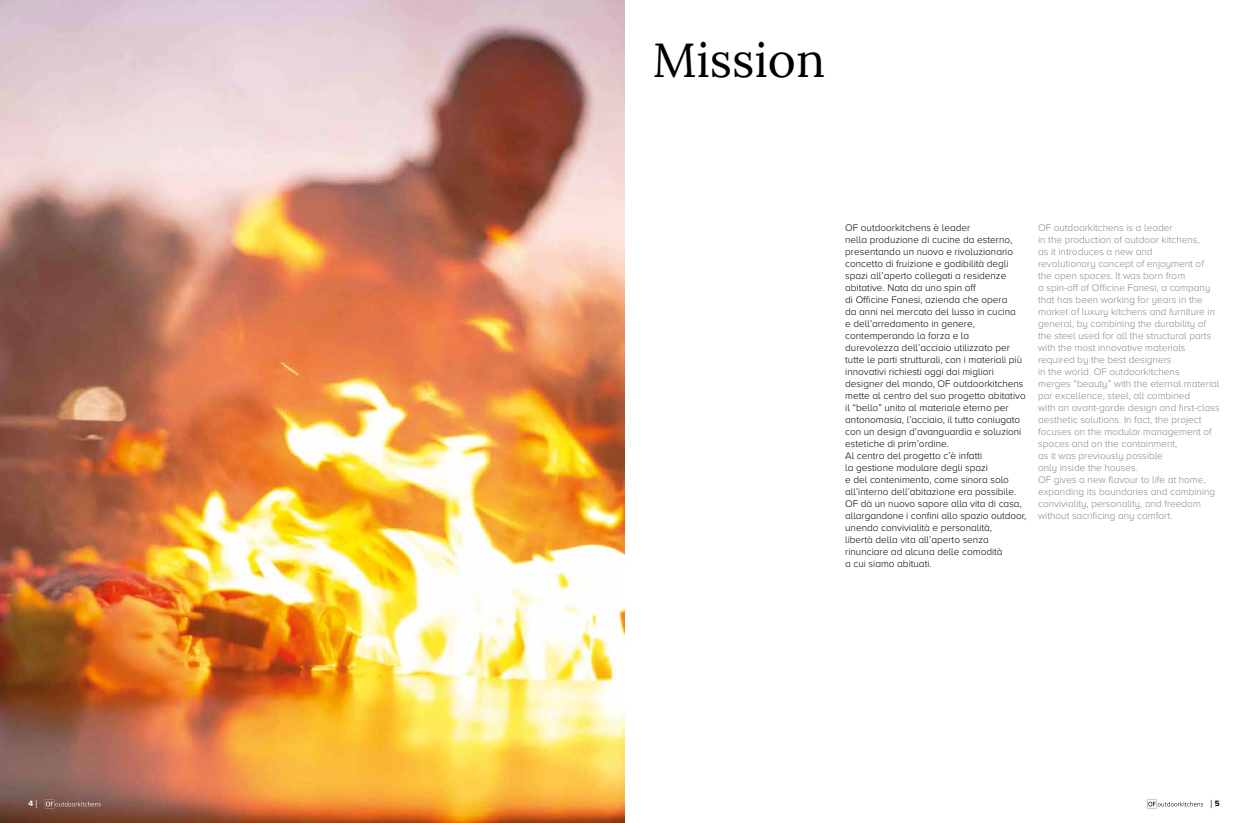
<style>
.page{position:relative;width:1248px;height:823px;background:#fff}
.page>*{position:absolute;margin:0;border:0;box-sizing:border-box;transform-origin:0 0}
.t1{font:48px "Lora";color:#000}
.t2{font:300 12px "Proxima Nova A";color:#000}
.t3{font:300 10px/12px "Proxima Nova A";color:#000}
.t4{font:300 10px/12px "Proxima Nova A";color:#878787}
.t5{font:700 8px "Proxima Nova A";color:#fff}
.s1{font-weight:300;font-size:12px}
.s2{font-weight:700;font-size:8px}
</style>
<div class="page">
<img style="left:0;top:0;width:624px;height:822px">
<svg style="left:1147px;top:799px;width:55px;height:8px"></svg>
<svg style="left:45px;top:799px;width:56px;height:8px"></svg>
<h1 class="t1" style="left:652px;top:23px;width:174px">Mission</h1>
<p class="t3" style="left:845px;top:221px;width:182px">OF outdoorkitchens è leader<br>nella produzione di cucine da esterno, presentando un nuovo e rivoluzionario concetto di fruizione e godibilità degli spazi all’aperto collegati a residenze abitative. Nata da uno spin off<br>di Officine Fanesi, azienda che opera<br>da anni nel mercato del lusso in cucina<br>e dell’arredamento in genere, contemperando la forza e la<br>durevolezza dell’acciaio utilizzato per tutte le parti strutturali, con i materiali più innovativi richiesti oggi dai migliori designer del mondo, OF outdoorkitchens mette al centro del suo progetto abitativo il “bello” unito al materiale eterno per antonomasia, l’acciaio, il tutto coniugato con un design d’avanguardia e soluzioni estetiche di prim’ordine.<br>Al centro del progetto c’è infatti<br>la gestione modulare degli spazi<br>e del contenimento, come sinora solo all’interno dell’abitazione era possibile.<br>OF dà un nuovo sapore alla vita di casa, allargandone i confini allo spazio outdoor, unendo convivialità e personalità,<br>libertà della vita all’aperto senza rinunciare ad alcuna delle comodità<br>a cui siamo abituati.</p>
<p class="t4" style="left:1037px;top:221px;width:183px">OF outdoorkitchens is a leader<br>in the production of outdoor kitchens,<br>as it introduces a new and<br>revolutionary concept of enjoyment of the open spaces. It was born from<br>a spin-off of Officine Fanesi, a company that has been working for years in the market of luxury kitchens and furniture in general, by combining the durability of the steel used for all the structural parts with the most innovative materials required by the best designers<br>in the world. OF outdoorkitchens<br>merges “beauty” with the eternal material par excellence, steel, all combined<br>with an avant-garde design and first-class aesthetic solutions. In fact, the project focuses on the modular management of spaces and on the containment,<br>as it was previously possible<br>only inside the houses.<br>OF gives a new flavour to life at home, expanding its boundaries and combining conviviality, personality, and freedom without sacrificing any comfort.</p>
<p class="t5" style="left:28px;top:798px;width:11px">4 <span class="s1">|</span></p>
<p class="t2" style="left:1209px;top:796px;width:11px">| <span class="s2">5</span></p>
</div>
